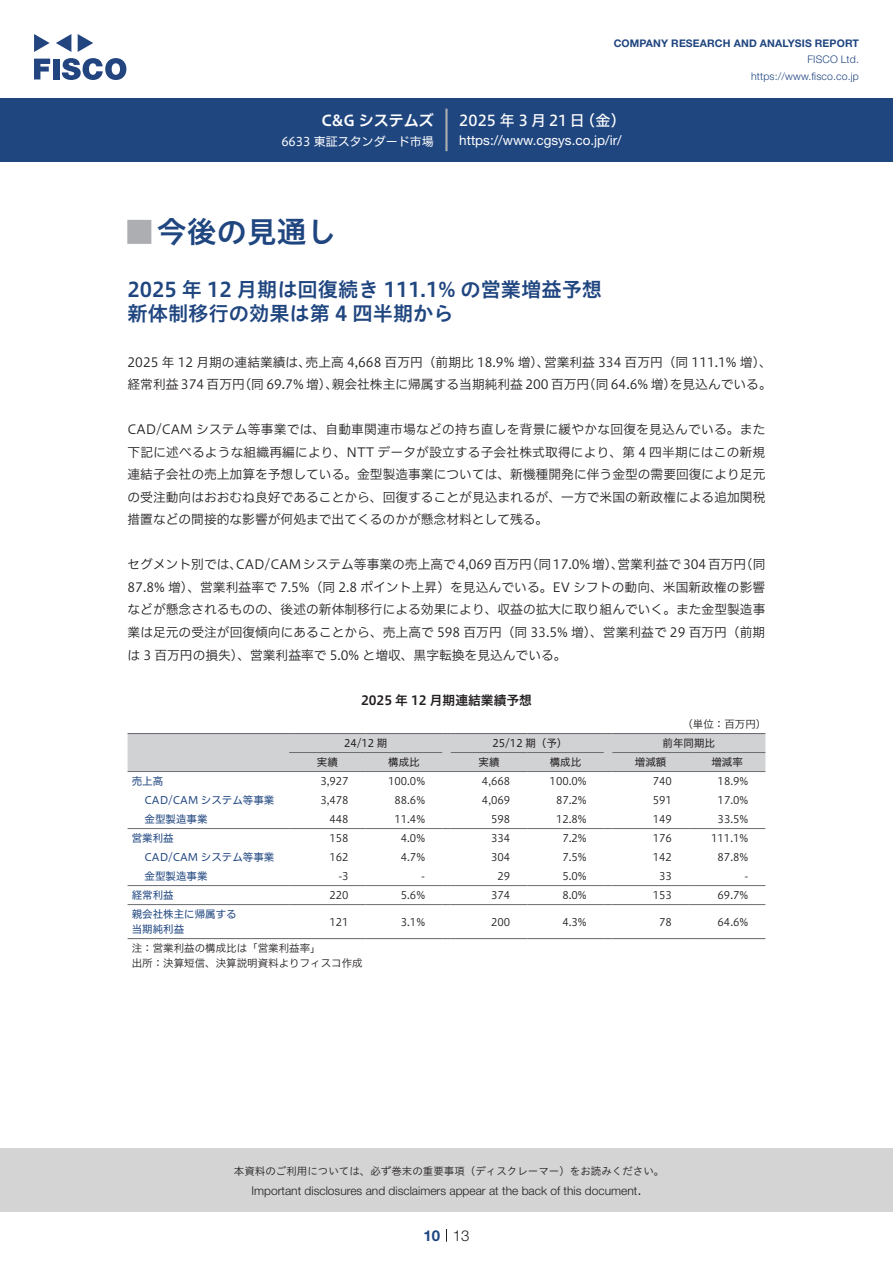
<style>
.page{position:relative;width:893px;height:1263px;background:#fff}
.page>*{position:absolute;margin:0;border:0;box-sizing:border-box;transform-origin:0 0}
.t1{font:30px "Hiragino UD Sans Std N W6";color:#204680}
.t2{font:24px "Hiragino UD Sans Std N W6";color:#acaeb1}
.t3{font:20.25px/24px "Hiragino UD Sans Std W6";color:#204680}
.t4{font:15px "Hiragino UD Sans F Std N W5";letter-spacing:.175em;color:#fff}
.t5{font:15px "Hiragino UD Sans F Std N W6";color:#fff}
.t6{font:300 15px "Helvetica Neue LT Std";color:#231f20}
.t7{font:700 15px "Helvetica Neue LT Std";color:#204680}
.t8{font:13.5px "Helvetica Neue LT Std";color:#fff}
.t9{font:12.75px/22.5px "Hiragino UD Sans F Std N W3";color:#231f20;text-align:justify}
.t10{font:12.75px "Hiragino UD Sans F Std N W6";color:#231f20}
.t11{font:300 12px "Helvetica Neue LT Std";color:#231f20}
.t12{font:12px "Hiragino UD Sans F Std N W4";color:#fff}
.t13{font:10.5px/15px "Hiragino UD Sans F Std N W3";color:#231f20}
.t14{font:10.5px/19px "Hiragino UD Sans F Std N W4";color:#204680}
.t15{font:10.5px "Hiragino UD Sans Std W3";color:#231f20}
.t16{font:10.5px "Hiragino UD Sans F Std N W4";color:#231f20}
.t17{font:700 10.5px "Helvetica Neue LT Std";letter-spacing:.015em;color:#204680}
.t18{font:300 10.5px/16.5px "Helvetica Neue LT Std";letter-spacing:.015em;color:#204680;text-align:right}
</style>
<div class="page">
<div style="left:0;top:1148px;width:893px;height:64px;background:#d4d4d5"></div>
<svg style="left:34px;top:59px;width:16px;height:20px"></svg>
<div style="left:53px;top:59px;width:6px;height:20px;background:#224580"></div>
<svg style="left:62px;top:58px;width:64px;height:22px"></svg>
<svg style="left:34px;top:34px;width:16px;height:18px"></svg>
<svg style="left:78px;top:34px;width:15px;height:18px"></svg>
<svg style="left:56px;top:34px;width:15px;height:18px"></svg>
<div style="left:0;top:98px;width:893px;height:64px;background:#204680"></div>
<hr style="left:445px;top:109px;width:3px;height:42px;background:#acaeb1">
<svg style="left:446px;top:1229px;width:1px;height:13px"></svg>
<hr style="left:128px;top:828px;width:161px;height:1px;background:#6c6d70">
<hr style="left:289px;top:828px;width:77px;height:1px;background:#6c6d70">
<hr style="left:366px;top:828px;width:76px;height:1px;background:#6c6d70">
<hr style="left:451px;top:828px;width:76px;height:1px;background:#6c6d70">
<hr style="left:527px;top:828px;width:77px;height:1px;background:#6c6d70">
<hr style="left:612px;top:828px;width:77px;height:1px;background:#6c6d70">
<hr style="left:689px;top:828px;width:76px;height:1px;background:#6c6d70">
<hr style="left:128px;top:885px;width:161px;height:1px;background:#6c6d70">
<hr style="left:289px;top:885px;width:77px;height:1px;background:#6c6d70">
<hr style="left:366px;top:885px;width:76px;height:1px;background:#6c6d70">
<hr style="left:451px;top:885px;width:76px;height:1px;background:#6c6d70">
<hr style="left:527px;top:885px;width:77px;height:1px;background:#6c6d70">
<hr style="left:612px;top:885px;width:77px;height:1px;background:#6c6d70">
<hr style="left:689px;top:885px;width:76px;height:1px;background:#6c6d70">
<hr style="left:128px;top:904px;width:161px;height:1px;background:#6c6d70">
<hr style="left:289px;top:904px;width:77px;height:1px;background:#6c6d70">
<hr style="left:366px;top:904px;width:76px;height:1px;background:#6c6d70">
<hr style="left:451px;top:904px;width:76px;height:1px;background:#6c6d70">
<hr style="left:527px;top:904px;width:77px;height:1px;background:#6c6d70">
<hr style="left:612px;top:904px;width:77px;height:1px;background:#6c6d70">
<hr style="left:689px;top:904px;width:76px;height:1px;background:#6c6d70">
<div style="left:128px;top:733px;width:637px;height:39px;background:#d1d2d4"></div>
<hr style="left:612px;top:733px;width:77px;height:1px;background:#6c6d70">
<hr style="left:689px;top:733px;width:76px;height:1px;background:#6c6d70">
<hr style="left:128px;top:938px;width:161px;height:1px;background:#6c6d70">
<hr style="left:289px;top:938px;width:77px;height:1px;background:#6c6d70">
<hr style="left:366px;top:938px;width:76px;height:1px;background:#6c6d70">
<hr style="left:451px;top:938px;width:76px;height:1px;background:#6c6d70">
<hr style="left:527px;top:938px;width:77px;height:1px;background:#6c6d70">
<hr style="left:612px;top:938px;width:77px;height:1px;background:#6c6d70">
<hr style="left:689px;top:938px;width:76px;height:1px;background:#6c6d70">
<p class="t5" style="left:322px;top:109px;width:114px">C&amp;G システムズ</p>
<p class="t12" style="left:281px;top:132px;width:154px">6633 東証スタンダード市場</p>
<p class="t17" style="left:614px;top:37px;width:247px">COMPANY RESEARCH AND ANALYSIS REPORT</p>
<p class="t18" style="left:751px;top:51px;width:109px">FISCO Ltd. https://www.fisco.co j p.</p>
<p class="t4" style="left:580px;top:109px;width:47px">（金(</p>
<p class="t4" style="left:459px;top:109px;width:127px">2025年3月21日</p>
<p class="t8" style="left:459px;top:132px;width:164px">https://www.cgsys. c o j p. /i r/</p>
<h1 class="t1" style="left:157px;top:209px;width:181px">今後の見通し</h1>
<h2 class="t2" style="left:128px;top:213px;width:25px">█</h2>
<h3 class="t3" style="left:128px;top:276px;width:476px">2025 年 12 月期は回復続き 111.1% の営業増益予想新体制移行の効果は第 4 四半期から</h3>
<p class="t9" style="left:544px;top:350px;width:229px">営業利益 334 百万円（同 111.1% 増、(</p>
<p class="t9" style="left:306px;top:350px;width:245px">売上高 4,668 百万円（前期比 18.9% 増）、</p>
<p class="t9" style="left:128px;top:350px;width:185px">2025 年 12 月期の連結業績は、</p>
<p class="t9" style="left:128px;top:373px;width:119px">経常利益 374 百万円</p>
<p class="t9" style="left:128px;top:418px;width:639px">CAD/CAM システム等事業では、自動車関連市場などの持ち直しを背景に緩やかな回復を見込んでいる。また下記に述べるような組織再編により、NTT データが設立する子会社株式取得により、第 4 四半期にはこの新規連結子会社の売上加算を予想している。金型製造事業については、新機種開発に伴う金型の需要回復により足元の受注動向はおおむね良好であることから、回復することが見込まれるが、一方で米国の新政権による追加関税措置などの間接的な影響が何処まで出てくるのかが懸念材料として残る。</p>
<p class="t9" style="left:740px;top:553px;width:27px">（同</p>
<p class="t9" style="left:332px;top:373px;width:259px">親会社株主に帰属する当期純利益 200 百万円</p>
<p class="t9" style="left:239px;top:373px;width:101px">（同 69.7% 増）、</p>
<p class="t9" style="left:583px;top:373px;width:95px">（同 64.6% 増）</p>
<p class="t9" style="left:670px;top:373px;width:103px">を見込んでいる。</p>
<p class="t9" style="left:128px;top:553px;width:639px;text-align:left">セグメント別では、<br>87.8% 増）、営業利益率で 7.5%（同 2.8 ポイント上昇）を見込んでいる。EV シフトの動向、米国新政権の影響などが懸念されるものの、後述の新体制移行による効果により、収益の拡大に取り組んでいく。また金型製造事業は足元の受注が回復傾向にあることから、売上高で 598 百万円（同 33.5% 増）、営業利益で 29 百万円（前期は 3 百万円の損失）、営業利益率で 5.0% と増収、黒字転換を見込んでいる。</p>
<p class="t10" style="left:361px;top:690px;width:172px">2025 年 12 月期連結業績予想</p>
<p class="t13" style="left:682px;top:716px;width:85px">（単位：百万円(</p>
<p class="t16" style="left:663px;top:735px;width:54px">前年同期比</p>
<p class="t9" style="left:236px;top:553px;width:298px">CAD/CAMシステム等事業の売上高で 4,069 百万円</p>
<p class="t9" style="left:618px;top:553px;width:130px">営業利益で304 百万円</p>
<p class="t9" style="left:526px;top:553px;width:100px">（同17.0% 増）、</p>
<p class="t16" style="left:344px;top:735px;width:45px">24/12 期</p>
<p class="t16" style="left:492px;top:735px;width:76px">25/12 期（予）</p>
<p class="t16" style="left:317px;top:754px;width:22px">実績</p>
<p class="t16" style="left:388px;top:754px;width:33px">構成比</p>
<p class="t16" style="left:478px;top:754px;width:22px">実績</p>
<p class="t16" style="left:550px;top:754px;width:33px">構成比</p>
<p class="t16" style="left:635px;top:754px;width:33px">増減額</p>
<p class="t16" style="left:711px;top:754px;width:33px">増減率</p>
<p class="t14" style="left:132px;top:771px;width:33px">売上高</p>
<p class="t13" style="left:320px;top:773px;width:30px">3,927</p>
<p class="t13" style="left:388px;top:773px;width:39px">100.0%</p>
<p class="t13" style="left:482px;top:773px;width:30px">4,668</p>
<p class="t13" style="left:550px;top:773px;width:39px">100.0%</p>
<p class="t13" style="left:653px;top:773px;width:21px">740</p>
<p class="t13" style="left:718px;top:773px;width:32px">18.9%</p>
<p class="t14" style="left:145px;top:790px;width:131px">CAD/CAM システム等事業</p>
<p class="t13" style="left:320px;top:792px;width:30px">3,478</p>
<p class="t13" style="left:394px;top:792px;width:32px">88.6%</p>
<p class="t13" style="left:482px;top:792px;width:30px">4,069</p>
<p class="t13" style="left:556px;top:792px;width:32px">87.2%</p>
<p class="t13" style="left:653px;top:792px;width:21px">591</p>
<p class="t13" style="left:718px;top:792px;width:32px">17.0%</p>
<p class="t14" style="left:145px;top:809px;width:64px">金型製造事業</p>
<p class="t13" style="left:329px;top:811px;width:21px">448</p>
<p class="t13" style="left:394px;top:811px;width:32px">11.4%</p>
<p class="t13" style="left:491px;top:811px;width:21px">598</p>
<p class="t13" style="left:556px;top:811px;width:32px">12.8%</p>
<p class="t13" style="left:653px;top:811px;width:21px">149</p>
<p class="t13" style="left:718px;top:811px;width:32px">33.5%</p>
<p class="t14" style="left:132px;top:828px;width:43px">営業利益</p>
<p class="t13" style="left:329px;top:830px;width:21px">158</p>
<p class="t13" style="left:401px;top:830px;width:26px">4.0%</p>
<p class="t13" style="left:491px;top:830px;width:21px">334</p>
<p class="t13" style="left:562px;top:830px;width:26px">7.2%</p>
<p class="t13" style="left:653px;top:830px;width:21px">176</p>
<p class="t13" style="left:711px;top:830px;width:39px">111.1%</p>
<p class="t14" style="left:145px;top:847px;width:131px">CAD/CAM システム等事業</p>
<p class="t13" style="left:329px;top:849px;width:21px">162</p>
<p class="t13" style="left:401px;top:849px;width:26px">4.7%</p>
<p class="t13" style="left:491px;top:849px;width:21px">304</p>
<p class="t13" style="left:562px;top:849px;width:26px">7.5%</p>
<p class="t13" style="left:653px;top:849px;width:21px">142</p>
<p class="t13" style="left:718px;top:849px;width:32px">87.8%</p>
<p class="t14" style="left:145px;top:866px;width:64px">金型製造事業</p>
<p class="t13" style="left:338px;top:868px;width:12px">-3</p>
<p class="t13" style="left:421px;top:868px;width:5px">-</p>
<p class="t13" style="left:497px;top:868px;width:14px">29</p>
<p class="t13" style="left:562px;top:868px;width:26px">5.0%</p>
<p class="t13" style="left:659px;top:868px;width:14px">33</p>
<p class="t13" style="left:744px;top:868px;width:5px">-</p>
<p class="t14" style="left:132px;top:885px;width:106px">経常利益<br>親会社株主に帰属する</p>
<p class="t13" style="left:329px;top:887px;width:21px">220</p>
<p class="t13" style="left:329px;top:913px;width:21px">121</p>
<p class="t14" style="left:132px;top:919px;width:54px">当期純利益</p>
<p class="t13" style="left:132px;top:940px;width:232px">注：営業利益の構成比は「営業利益率「<br>出所：決算短信、決算説明資料よりフィスコ作成</p>
<p class="t13" style="left:401px;top:887px;width:26px">5.6%</p>
<p class="t13" style="left:401px;top:913px;width:26px">3.1%</p>
<p class="t13" style="left:491px;top:887px;width:21px">374</p>
<p class="t13" style="left:491px;top:913px;width:21px">200</p>
<p class="t13" style="left:562px;top:887px;width:26px">8.0%</p>
<p class="t13" style="left:562px;top:913px;width:26px">4.3%</p>
<p class="t13" style="left:653px;top:887px;width:21px">153</p>
<p class="t13" style="left:659px;top:913px;width:14px">78</p>
<p class="t13" style="left:718px;top:887px;width:32px">69.7%</p>
<p class="t13" style="left:718px;top:913px;width:32px">64.6%</p>
<p class="t15" style="left:234px;top:1163px;width:432px">本資料のご利用については、必ず巻末の重要事項（ディスクレーマー）をお読みください。</p>
<p class="t6" style="left:637px;top:1180px;width:6px">.</p>
<p class="t11" style="left:251px;top:1183px;width:387px">Important disclosures and disclaimers appear at the back of this document</p>
<p class="t7" style="left:423px;top:1226px;width:18px">10</p>
<p class="t6" style="left:453px;top:1226px;width:18px">13</p>
</div>
